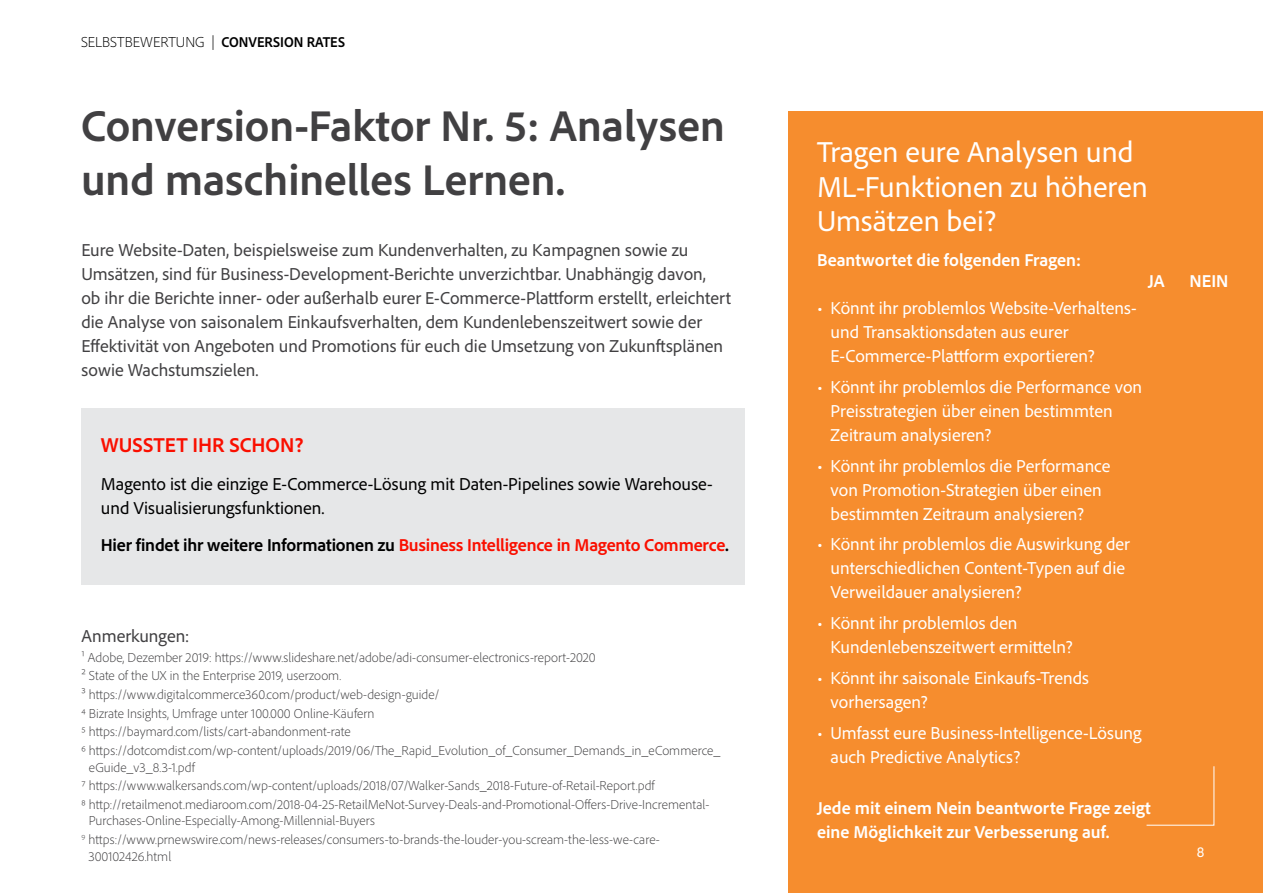
<style>
.page{position:relative;width:1263px;height:893px;background:#fff}
.page>*{position:absolute;margin:0;border:0;box-sizing:border-box;transform-origin:0 0}
.t1{font:700 45px/54px "Adobe Clean";color:#414042}
.t2{font:30px/34.5px "Adobe Clean";color:#fff}
.t3{font:700 21px "Adobe Clean";color:#fa0f00}
.t4{font:18px/24px "Adobe Clean";color:#fff}
.t5{font:18px/24px "Adobe Clean";color:#414042}
.t6{font:700 18px/24px "Adobe Clean";color:#fff}
.t7{font:18px/24px "Adobe Clean";color:#000}
.t8{font:700 18px "Adobe Clean";letter-spacing:-.01em;color:#fa0f00}
.t9{font:300 15px "Adobe Clean";color:#000}
.t10{font:15px "Adobe Clean";color:#fff}
.t11{font:300 13.5px/18.6px "Adobe Clean";color:#414042}
.s1{font-weight:700;font-stretch:semi-condensed}
.s2{color:#000}
</style>
<div class="page">
<div style="left:788px;top:111px;width:475px;height:782px;background:#f68d2e"></div>
<div style="left:81px;top:408px;width:664px;height:177px;background:#e6e7e8"></div>
<svg style="left:1146px;top:766px;width:69px;height:60px"></svg>
<p class="t9" style="left:81px;top:32px;width:266px">SELBSTBEWERTUNG | <span class="s1">CONVERSION RATES</span></p>
<h1 class="t1" style="left:81px;top:97px;width:645px">Conversion-Faktor Nr. 5: Analysen und maschinelles Lernen.</h1>
<p class="t5" style="left:81px;top:238px;width:651px">Eure Website-Daten, beispielsweise zum Kundenverhalten, zu Kampagnen sowie zu Umsätzen, sind für Business-Development-Berichte unverzichtbar. Unabhängig davon,<br>ob ihr die Berichte inner- oder außerhalb eurer E-Commerce-Plattform erstellt, erleichtert die Analyse von saisonalem Einkaufsverhalten, dem Kundenlebenszeitwert sowie der Effektivität von Angeboten und Promotions für euch die Umsetzung von Zukunftsplänen sowie Wachstumszielen.</p>
<h3 class="t3" style="left:101px;top:431px;width:204px">WUSSTET IHR SCHON?</h3>
<h3 class="t7" style="left:101px;top:471px;width:613px">Magento ist die einzige E-Commerce-Lösung mit Daten-Pipelines sowie Warehouse&shy;und Visualisierungsfunktionen.</h3>
<h3 class="t8" style="left:101px;top:533px;width:630px"><span class="s2">Hier findet ihr weitere Informationen zu</span> Business Intelligence in Magento Commerce<span class="s2">.</span></h3>
<h3 class="t5" style="left:81px;top:624px;width:109px">Anmerkungen:</h3>
<p class="t11" style="left:81px;top:648px;width:640px">1 Adobe, Dezember 2019: https://www.slideshare.net/adobe/adi-consumer-electronics-report-2020<br>2 State of the UX in the Enterprise 2019, userzoom.<br>3 https://www.digitalcommerce360.com/product/web-design-guide/<br>4 Bizrate Insights, Umfrage unter 100.000 Online-Käufern<br>5 https://baymard.com/lists/cart-abandonment-rate<br>6 https://dotcomdist.com/wp-content/uploads/2019/06/The_Rapid_Evolution_of_Consumer_Demands_in_eCommerce_</p>
<p class="t11" style="left:81px;top:757px;width:629px;text-indent:8px">eGuide_v3_8.3-1.pdf<br>7 https://www.walkersands.com/wp-content/uploads/2018/07/Walker-Sands_2018-Future-of-Retail-Report.pdf<br>8 http://retailmenot.mediaroom.com/2018-04-25-RetailMeNot-Survey-Deals-and-Promotional-Offers-Drive-Incremental-</p>
<p class="t11" style="left:81px;top:811px;width:580px;text-indent:7px">Purchases-Online-Especially-Among-Millennial-Buyers<br><sup>9</sup> https://www.prnewswire.com/news-releases/consumers-to-brands-the-louder-you-scream-the-less-we-care-</p>
<p class="t11" style="left:88px;top:846px;width:84px">300102426.html</p>
<h2 class="t2" style="left:817px;top:134px;width:332px">Tragen eure Analysen und<br>ML-Funktionen zu höheren<br>Umsätzen bei?</h2>
<h3 class="t6" style="left:817px;top:247px;width:265px">Beantwortet die folgenden Fragen:</h3>
<h3 class="t4" style="left:831px;top:296px;width:308px;text-indent:-14px">• Könnt ihr problemlos Website-Verhaltens&shy;und Transaktionsdaten aus eurer<br>E-Commerce-Plattform exportieren?</h3>
<h3 class="t4" style="left:831px;top:374px;width:313px;text-indent:-14px">• Könnt ihr problemlos die Performance von<br>Preisstrategien über einen bestimmten<br>Zeitraum analysieren?</h3>
<h3 class="t4" style="left:831px;top:453px;width:281px;text-indent:-14px">• Könnt ihr problemlos die Performance von Promotion-Strategien über einen bestimmten Zeitraum analysieren?</h3>
<h3 class="t4" style="left:831px;top:532px;width:301px;text-indent:-14px">• Könnt ihr problemlos die Auswirkung der unterschiedlichen Content-Typen auf die<br>Verweildauer analysieren?</h3>
<h3 class="t4" style="left:831px;top:610px;width:243px;text-indent:-14px">• Könnt ihr problemlos den<br>Kundenlebenszeitwert ermitteln?</h3>
<h3 class="t4" style="left:831px;top:665px;width:260px;text-indent:-14px">• Könnt ihr saisonale Einkaufs-Trends vorhersagen?</h3>
<h3 class="t4" style="left:831px;top:720px;width:313px;text-indent:-14px">• Umfasst eure Business-Intelligence-Lösung auch Predictive Analytics?</h3>
<h3 class="t6" style="left:817px;top:795px;width:335px">Jede mit einem Nein beantworte Frage zeigt eine Möglichkeit zur Verbesserung auf.</h3>
<h3 class="t6" style="left:1148px;top:268px;width:18px">JA</h3>
<h3 class="t6" style="left:1189px;top:268px;width:40px">NEIN</h3>
<p class="t10" style="left:1197px;top:842px;width:9px">8</p>
</div>
